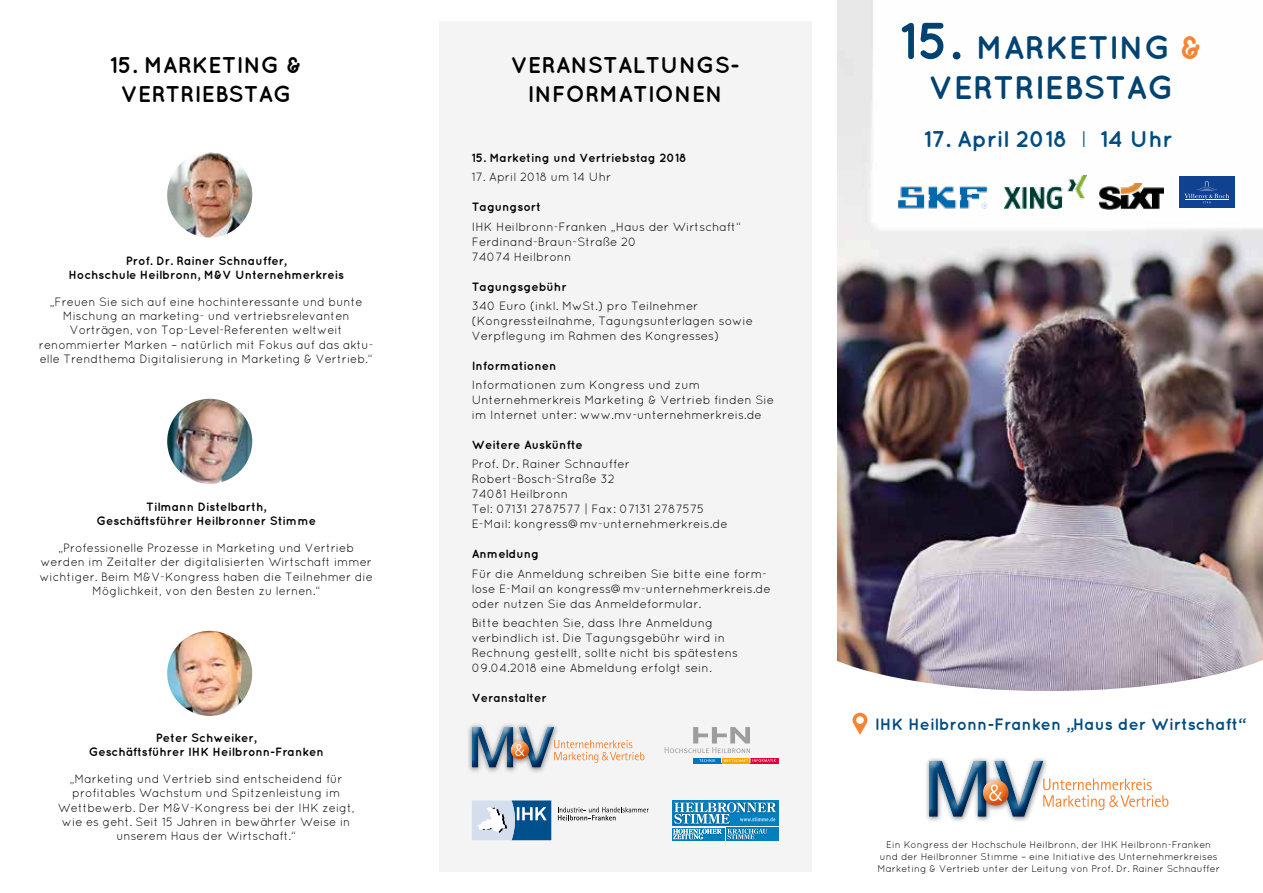
<style>
.page{position:relative;width:1263px;height:893px;background:#fff}
.page>*{position:absolute;margin:0;border:0;box-sizing:border-box;transform-origin:0 0}
.t1{font:700 32.7px/40.3px "Quicksand";color:#004271;text-align:center}
.t2{font:700 22.8px/28.8px "Quicksand";color:#000;text-align:center}
.t3{font:700 22.8px "Quicksand";color:#004b80}
.t4{font:700 16.5px "Quicksand";color:#004b80}
.t5{font:12px/15px "Quicksand";color:#000}
.t6{font:700 12px/14.2px "Quicksand";color:#000;text-align:center}
.t7{font:9.75px/12px "Quicksand";color:#000;text-align:center}
.s1{font-size:51.9px}
.s2{color:#f88330}
.s3{font-weight:400}
</style>
<div class="page">
<div style="left:439px;top:21px;width:372px;height:851px;background:#f4f4f5"></div>
<div style="left:467px;top:722px;width:53px;height:52px;background:#000;opacity:.5"></div>
<div style="left:470px;top:725px;width:44px;height:42px;background:#004271;opacity:.7"></div>
<div style="left:514px;top:722px;width:46px;height:52px;background:#000;opacity:.5"></div>
<div style="left:517px;top:725px;width:39px;height:42px;background:#fff;opacity:.65"></div>
<div style="left:525px;top:725px;width:31px;height:42px;background:#004271;opacity:.7"></div>
<svg style="left:472px;top:727px;width:172px;height:40px"></svg>
<div style="left:750px;top:758px;width:28px;height:5px;background:#e40039"></div>
<svg style="left:665px;top:727px;width:111px;height:36px"></svg>
<svg style="left:672px;top:828px;width:52px;height:12px"></svg>
<div style="left:726px;top:828px;width:52px;height:12px;background:#0080be"></div>
<div style="left:672px;top:800px;width:106px;height:26px;background:#0080be"></div>
<svg style="left:673px;top:802px;width:103px;height:37px"></svg>
<svg style="left:558px;top:807px;width:91px;height:13px"></svg>
<svg style="left:472px;top:800px;width:79px;height:40px"></svg>
<img style="left:167px;top:152px;width:85px;height:85px;border-radius:43px">
<img style="left:167px;top:399px;width:85px;height:85px;border-radius:43px">
<img style="left:167px;top:631px;width:85px;height:85px;border-radius:42px">
<img style="left:838px;top:0;width:425px;height:653px">
<div style="left:924px;top:756px;width:68px;height:68px;background:#000;opacity:.5"></div>
<div style="left:926px;top:758px;width:60px;height:59px;background:#004271;opacity:.7"></div>
<div style="left:989px;top:756px;width:60px;height:68px;background:#000;opacity:.5"></div>
<div style="left:996px;top:758px;width:48px;height:59px;background:#004271;opacity:.7"></div>
<svg style="left:929px;top:761px;width:239px;height:56px"></svg>
<svg style="left:837px;top:653px;width:426px;height:82px"></svg>
<div style="left:1179px;top:176px;width:55px;height:32px;background:#0f4291"></div>
<svg style="left:1184px;top:181px;width:45px;height:22px"></svg>
<img style="left:896px;top:184px;width:91px;height:27px">
<img style="left:1100px;top:183px;width:63px;height:27px">
<img style="left:1004px;top:176px;width:83px;height:32px">
<h2 class="t2" style="left:110px;top:50px;width:193px">15. MARKETING &amp;<br>VERTRIEBSTAG</h2>
<p class="t6" style="left:68px;top:253px;width:277px">Prof. Dr. Rainer Schnauffer,<br>Hochschule Heilbronn, M&amp;V Unternehmerkreis</p>
<p class="t5" style="left:39px;top:294px;width:336px;line-height:14.2px;text-align:center">„Freuen Sie sich auf eine hochinteressante und bunte Mischung an marketing- und vertriebsrelevanten Vorträgen, von Top-Level-Referenten weltweit renommierter Marken – natürlich mit Fokus auf das aktu&shy;elle Trendthema Digitalisierung in Marketing &amp; Vertrieb.“</p>
<p class="t6" style="left:96px;top:499px;width:221px">Tilmann Distelbarth,<br>Geschäftsführer Heilbronner Stimme</p>
<p class="t5" style="left:39px;top:541px;width:335px;line-height:14.2px;text-align:center">„Professionelle Prozesse in Marketing und Vertrieb werden im Zeitalter der digitalisierten Wirtschaft immer wichtiger. Beim M&amp;V-Kongress haben die Teilnehmer die Möglichkeit, von den Besten zu lernen.“</p>
<p class="t6" style="left:89px;top:730px;width:237px">Peter Schweiker,<br>Geschäftsführer IHK Heilbronn-Franken</p>
<p class="t5" style="left:58px;top:772px;width:298px;line-height:14.2px;text-align:center">„Marketing und Vertrieb sind entscheidend für profitables Wachstum und Spitzenleistung im Wettbewerb. Der M&amp;V-Kongress bei der IHK zeigt, wie es geht. Seit 15 Jahren in bewährter Weise in unserem Haus der Wirtschaft.“</p>
<h2 class="t2" style="left:511px;top:50px;width:230px">VERANSTALTUNGS-<br>INFORMATIONEN</h2>
<p class="t6" style="left:472px;top:150px;width:216px">15. Marketing und Vertriebstag 2018</p>
<p class="t5" style="left:472px;top:169px;width:141px">17. April 2018 um 14 Uhr</p>
<p class="t6" style="left:472px;top:200px;width:71px">Tagungsort</p>
<p class="t5" style="left:472px;top:219px;width:271px">IHK Heilbronn-Franken „Haus der Wirtschaft“<br>Ferdinand-Braun-Straße 20<br>74074 Heilbronn</p>
<p class="t6" style="left:472px;top:279px;width:96px">Tagungsgebühr</p>
<p class="t5" style="left:472px;top:298px;width:283px">340 Euro (inkl. MwSt.) pro Teilnehmer (Kongressteilnahme, Tagungsunterlagen sowie<br>Verpflegung im Rahmen des Kongresses)</p>
<p class="t6" style="left:472px;top:358px;width:86px">Informationen</p>
<p class="t5" style="left:472px;top:377px;width:304px">Informationen zum Kongress und zum<br>Unternehmerkreis Marketing &amp; Vertrieb finden Sie im Internet unter: www.mv-unternehmerkreis.de</p>
<p class="t6" style="left:472px;top:437px;width:113px">Weitere Auskünfte</p>
<p class="t5" style="left:472px;top:456px;width:257px">Prof. Dr. Rainer Schnauffer<br>Robert-Bosch-Straße 32<br>74081 Heilbronn<br>Tel: 07131 2787577 | Fax: 07131 2787575<br>E-Mail: kongress@mv-unternehmerkreis.de</p>
<p class="t6" style="left:472px;top:547px;width:69px">Anmeldung</p>
<p class="t5" style="left:472px;top:566px;width:300px">Für die Anmeldung schreiben Sie bitte eine form&shy;lose E-Mail an kongress@mv-unternehmerkreis.de oder nutzen Sie das Anmeldeformular.</p>
<p class="t5" style="left:472px;top:615px;width:268px">Bitte beachten Sie, dass Ihre Anmeldung verbindlich ist. Die Tagungsgebühr wird in Rechnung gestellt, sollte nicht bis spätestens 09.04.2018 eine Abmeldung erfolgt sein.</p>
<p class="t6" style="left:472px;top:690px;width:76px">Veranstalter</p>
<h1 class="t1" style="left:900px;top:26px;width:305px"><span class="s1">15.</span> MARKETING <span class="s2">&amp;<br></span>VERTRIEBSTAG</h1>
<h2 class="t3" style="left:924px;top:125px;width:250px">17. April 2018 <span class="s3">l</span> 14 Uhr</h2>
<h3 class="t4" style="left:875px;top:715px;width:372px">IHK Heilbronn-Franken „Haus der Wirtschaft“</h3>
<p class="t7" style="left:877px;top:838px;width:344px">Ein Kongress der Hochschule Heilbronn, der IHK Heilbronn-Franken und der Heilbronner Stimme – eine Initiative des Unternehmerkreises<br>Marketing &amp; Vertrieb unter der Leitung von Prof. Dr. Rainer Schnauffer</p>
</div>
